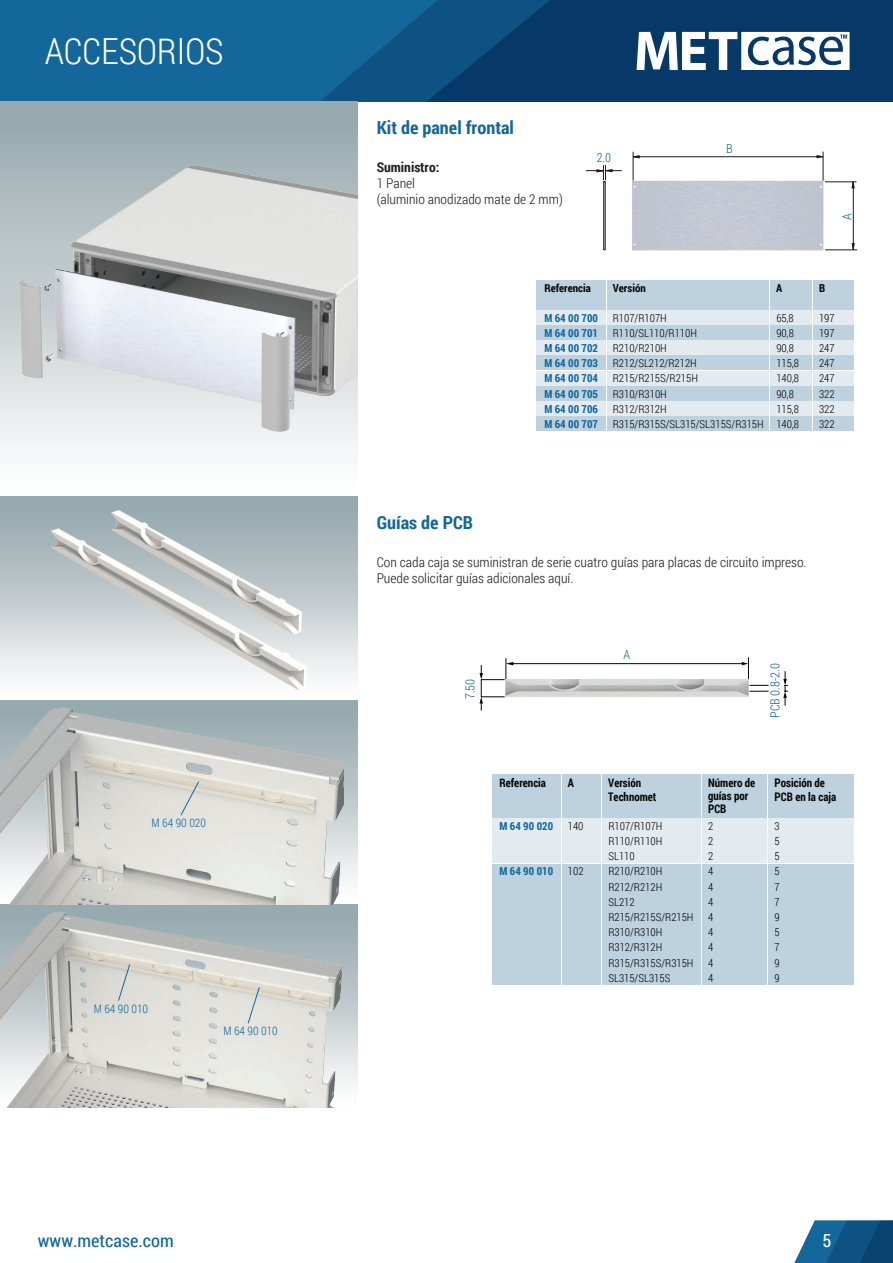
<style>
.page{position:relative;width:893px;height:1263px;background:#fff}
.page>*{position:absolute;margin:0;border:0;box-sizing:border-box;transform-origin:0 0}
.t1{font:300 36px "Roboto Condensed";color:#fff}
.t2{font:700 18px "Roboto Condensed";color:#13679a}
.t3{font:18px "Roboto Condensed";color:#13679a}
.t4{font:18px "Roboto Condensed";color:#fff}
.t5{font:300 13.5px/16.2px "Roboto Condensed";color:#211e1e}
.t6{font:700 13.5px "Roboto Condensed";color:#211e1e}
.t7{font:300 12.6px "Roboto Condensed";color:#13679a}
.t8{font:700 11.85px/14.2px "Roboto Condensed";color:#040503;scale:.93 1}
.t9{font:300 11.7px "Roboto Condensed";color:#11689b}
.t10{font:300 11.1px/15.1px "Roboto Condensed";color:#040503;text-align:justify}
.t11{font:700 11.1px/15.1px "Roboto Condensed";color:#10679a;text-align:justify}
.t12{font:700 11.1px "Roboto Condensed";color:#040503}
</style>
<div class="page">
<div style="left:632px;top:181px;width:192px;height:70px;background:#c2c7d2"></div>
<img style="left:513px;top:679px;width:237px;height:18px">
<div style="left:492px;top:864px;width:362px;height:121px;background:#bed1df"></div>
<div style="left:492px;top:818px;width:362px;height:45px;background:#e3ebf1"></div>
<div style="left:537px;top:310px;width:317px;height:15px;background:#e3ebf1"></div>
<div style="left:537px;top:325px;width:317px;height:15px;background:#bed1df"></div>
<div style="left:537px;top:340px;width:317px;height:15px;background:#e3ebf1"></div>
<div style="left:537px;top:371px;width:317px;height:14px;background:#e3ebf1"></div>
<div style="left:537px;top:386px;width:317px;height:15px;background:#bed1df"></div>
<div style="left:537px;top:356px;width:317px;height:14px;background:#bed1df"></div>
<div style="left:537px;top:280px;width:317px;height:30px;background:#bed1df"></div>
<div style="left:0;top:0;width:893px;height:102px;background:#13679a"></div>
<div style="left:566px;top:0;width:327px;height:102px;background:#063967"></div>
<svg style="left:319px;top:0;width:247px;height:102px"></svg>
<svg style="left:637px;top:32px;width:212px;height:38px"></svg>
<svg style="left:794px;top:1220px;width:99px;height:43px"></svg>
<div style="left:0;top:102px;width:358px;height:394px;background:linear-gradient(to bottom,#92a4aa,#fefdfd)"></div>
<div style="left:0;top:497px;width:358px;height:204px;background:linear-gradient(to bottom,#8da0a6,#fffdfd)"></div>
<div style="left:537px;top:401px;width:317px;height:15px;background:#e3ebf1"></div>
<div style="left:537px;top:416px;width:317px;height:15px;background:#bed1df"></div>
<hr style="left:606px;top:280px;width:1px;height:152px;background:#fff">
<hr style="left:769px;top:280px;width:1px;height:152px;background:#fff">
<hr style="left:812px;top:280px;width:1px;height:152px;background:#fff">
<div style="left:0;top:701px;width:358px;height:203px;background:linear-gradient(to bottom,#8da0a6,#fffdfd)"></div>
<div style="left:0;top:904px;width:358px;height:204px;background:linear-gradient(to bottom,#8da0a6,#fefdfc)"></div>
<svg style="left:852px;top:181px;width:3px;height:7px"></svg>
<svg style="left:852px;top:243px;width:3px;height:7px"></svg>
<div style="left:603px;top:181px;width:2px;height:69px;border:1px solid #1a1a18"></div>
<hr style="left:853px;top:182px;width:1px;height:64px;background:#1a1a18">
<hr style="left:825px;top:250px;width:32px;height:1px;background:#1a1a18">
<hr style="left:825px;top:182px;width:31px;height:1px;background:#1a1a18">
<svg style="left:585px;top:152px;width:239px;height:29px"></svg>
<hr style="left:512px;top:663px;width:230px;height:1px;background:#040504">
<svg style="left:479px;top:658px;width:34px;height:52px"></svg>
<svg style="left:742px;top:658px;width:7px;height:21px"></svg>
<svg style="left:750px;top:685px;width:18px;height:7px"></svg>
<svg style="left:783px;top:671px;width:5px;height:34px"></svg>
<div style="left:492px;top:774px;width:362px;height:44px;background:#bed1df"></div>
<hr style="left:561px;top:774px;width:1px;height:211px;background:#fff">
<hr style="left:601px;top:774px;width:1px;height:211px;background:#fff">
<hr style="left:701px;top:774px;width:1px;height:211px;background:#fff">
<hr style="left:767px;top:774px;width:1px;height:211px;background:#fff">
<img style="left:10px;top:150px;width:348px;height:285px">
<img style="left:0;top:702px;width:344px;height:202px">
<img style="left:0;top:912px;width:351px;height:195px">
<img style="left:44px;top:497px;width:270px;height:199px">
<svg style="left:180px;top:781px;width:20px;height:35px"></svg>
<svg style="left:118px;top:963px;width:13px;height:38px"></svg>
<svg style="left:247px;top:986px;width:13px;height:38px"></svg>
<h1 class="t1" style="left:45px;top:26px;width:180px">ACCESORIOS</h1>
<p class="t9" style="left:152px;top:815px;width:56px">M 64 90 020</p>
<p class="t9" style="left:94px;top:1000px;width:56px">M 64 90 010</p>
<p class="t9" style="left:223px;top:1023px;width:56px">M 64 90 010</p>
<h2 class="t2" style="left:377px;top:115px;width:139px">Kit de panel frontal</h2>
<p class="t6" style="left:377px;top:158px;width:64px">Suministro:</p>
<p class="t5" style="left:377px;top:175px;width:188px">1 Panel<br>(aluminio anodizado mate de 2 mm)</p>
<p class="t7" style="left:597px;top:149px;width:16px">2.0</p>
<p class="t7" style="left:726px;top:140px;width:8px">B</p>
<p class="t7" style="left:838px;top:220px;width:8px;rotate:-90deg">A</p>
<p class="t12" style="left:544px;top:280px;width:48px">Referencia</p>
<p class="t12" style="left:613px;top:280px;width:34px">Versión</p>
<p class="t12" style="left:776px;top:280px;width:8px">A</p>
<p class="t12" style="left:819px;top:280px;width:8px">B</p>
<p class="t11" style="left:544px;top:310px;width:55px">M 64 00 700</p>
<p class="t10" style="left:613px;top:310px;width:56px">R107/R107H</p>
<p class="t11" style="left:544px;top:325px;width:55px">M 64 00 701<br>M 64 00 702<br>M 64 00 703<br>M 64 00 704<br>M 64 00 705</p>
<p class="t10" style="left:776px;top:310px;width:19px">65,8</p>
<p class="t10" style="left:819px;top:310px;width:17px">197</p>
<p class="t10" style="left:613px;top:325px;width:86px">R110/SL110/R110H</p>
<p class="t10" style="left:776px;top:325px;width:19px">90,8</p>
<p class="t10" style="left:819px;top:325px;width:17px">197</p>
<p class="t10" style="left:613px;top:340px;width:56px">R210/R210H</p>
<p class="t10" style="left:776px;top:340px;width:19px">90,8</p>
<p class="t10" style="left:819px;top:340px;width:17px">247</p>
<p class="t10" style="left:613px;top:355px;width:86px">R212/SL212/R212H</p>
<p class="t10" style="left:776px;top:355px;width:24px">115,8</p>
<p class="t10" style="left:819px;top:355px;width:17px">247</p>
<p class="t10" style="left:613px;top:370px;width:87px">R215/R215S/R215H</p>
<p class="t10" style="left:776px;top:370px;width:24px">140,8</p>
<p class="t10" style="left:819px;top:370px;width:17px">247</p>
<p class="t10" style="left:613px;top:386px;width:56px">R310/R310H</p>
<p class="t10" style="left:776px;top:386px;width:19px">90,8</p>
<p class="t10" style="left:819px;top:386px;width:17px">322</p>
<p class="t11" style="left:544px;top:401px;width:55px">M 64 00 706<br>M 64 00 707</p>
<p class="t10" style="left:613px;top:401px;width:55px">R312/R312H</p>
<p class="t10" style="left:776px;top:401px;width:24px">115,8</p>
<p class="t10" style="left:819px;top:401px;width:17px">322</p>
<p class="t10" style="left:613px;top:416px;width:188px">R315/R315S/SL315/SL315S/R315H 140,8</p>
<p class="t10" style="left:819px;top:416px;width:17px">322</p>
<h2 class="t2" style="left:377px;top:510px;width:98px">Guías de PCB</h2>
<p class="t5" style="left:377px;top:554px;width:431px">Con cada caja se suministran de serie cuatro guías para placas de circuito impreso.<br>Puede solicitar guías adicionales aquí.</p>
<p class="t7" style="left:461px;top:699px;width:22px;rotate:-90deg">7.50</p>
<p class="t7" style="left:623px;top:646px;width:8px">A</p>
<p class="t7" style="left:766px;top:718px;width:56px;rotate:-90deg">PCB 0.8-2.0</p>
<p class="t8" style="left:499px;top:775px;width:52px">Referencia</p>
<p class="t8" style="left:568px;top:775px;width:8px">A</p>
<p class="t8" style="left:608px;top:775px;width:53px">Versión<br>Technomet</p>
<p class="t8" style="left:708px;top:776px;width:52px;line-height:12.8px">Número de guías por<br>PCB</p>
<p class="t11" style="left:499px;top:818px;width:55px">M 64 90 020</p>
<p class="t10" style="left:568px;top:818px;width:17px">140</p>
<p class="t11" style="left:499px;top:863px;width:55px">M 64 90 010</p>
<p class="t10" style="left:608px;top:818px;width:56px">R107/R107H</p>
<p class="t10" style="left:708px;top:818px;width:7px">2</p>
<p class="t10" style="left:608px;top:833px;width:56px">R110/R110H</p>
<p class="t10" style="left:708px;top:833px;width:7px">2</p>
<p class="t10" style="left:608px;top:848px;width:28px">SL110</p>
<p class="t10" style="left:708px;top:848px;width:7px">2</p>
<p class="t10" style="left:568px;top:863px;width:17px">102</p>
<p class="t10" style="left:608px;top:863px;width:56px">R210/R210H</p>
<p class="t10" style="left:708px;top:863px;width:7px">4</p>
<p class="t10" style="left:608px;top:879px;width:55px">R212/R212H</p>
<p class="t10" style="left:708px;top:879px;width:7px">4</p>
<p class="t10" style="left:608px;top:894px;width:28px">SL212</p>
<p class="t10" style="left:708px;top:894px;width:7px">4</p>
<p class="t10" style="left:608px;top:909px;width:87px">R215/R215S/R215H</p>
<p class="t10" style="left:708px;top:909px;width:7px">4</p>
<p class="t10" style="left:608px;top:924px;width:56px">R310/R310H</p>
<p class="t10" style="left:708px;top:924px;width:7px">4</p>
<p class="t10" style="left:608px;top:939px;width:55px">R312/R312H</p>
<p class="t10" style="left:708px;top:939px;width:7px">4</p>
<p class="t10" style="left:608px;top:955px;width:87px">R315/R315S/R315H</p>
<p class="t10" style="left:708px;top:955px;width:7px">4</p>
<p class="t10" style="left:608px;top:970px;width:63px">SL315/SL315S</p>
<p class="t10" style="left:708px;top:970px;width:7px">4</p>
<p class="t8" style="left:775px;top:775px;width:68px">Posición de<br>PCB en la caja</p>
<p class="t10" style="left:775px;top:818px;width:7px">3<br>5<br>5<br>5<br>7<br>7<br>9<br>5<br>7<br>9<br>9</p>
<h2 class="t3" style="left:38px;top:1228px;width:137px">www.metcase.com</h2>
<h2 class="t4" style="left:822px;top:1228px;width:10px">5</h2>
</div>
